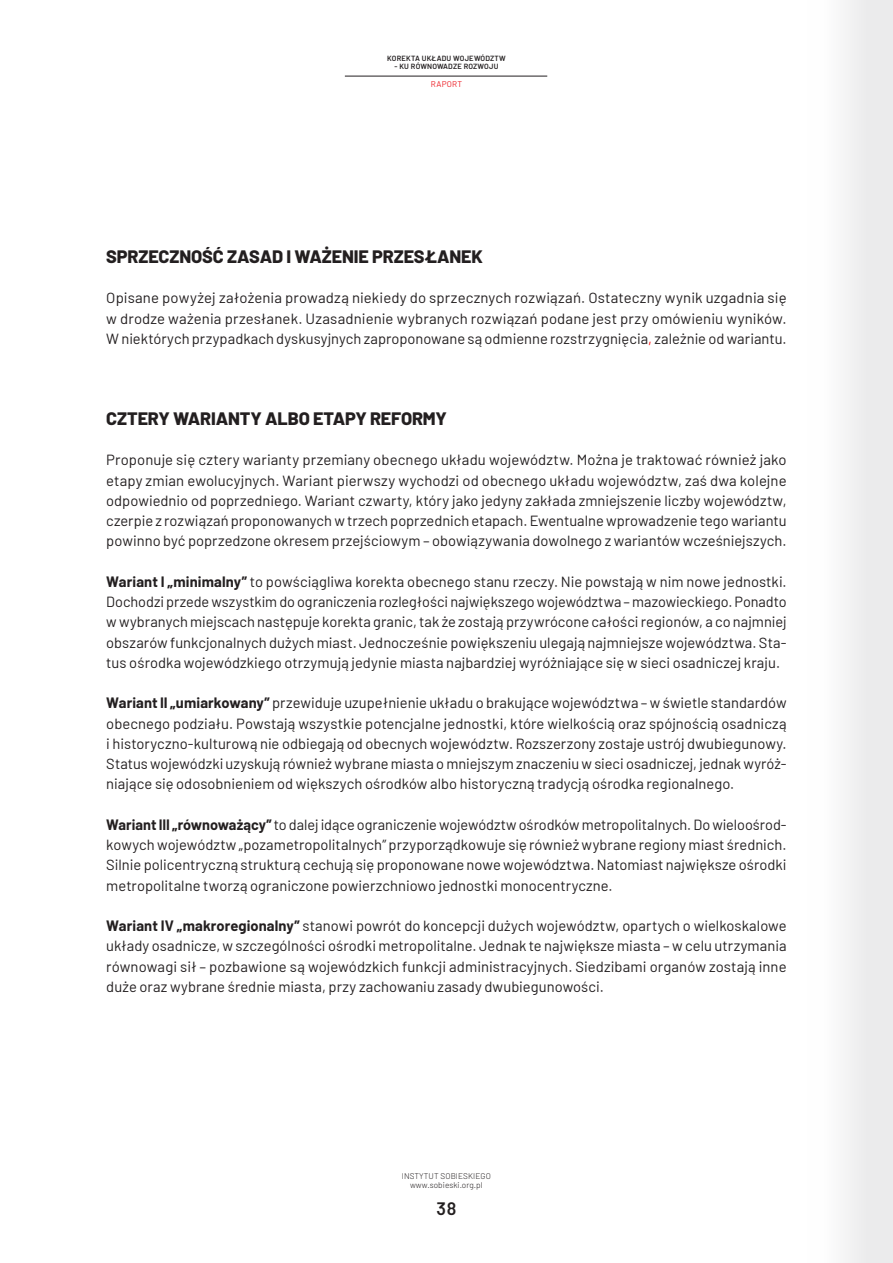
<style>
.page{position:relative;width:893px;height:1263px;background:#fff}
.page>*{position:absolute;margin:0;border:0;box-sizing:border-box;transform-origin:0 0}
.t1{font:800 18px "Barlow";letter-spacing:-.01em;color:#231f20}
.t2{font:600 18px "Barlow";color:#231f20}
.t3{font:14.7px/20.2px "Barlow";letter-spacing:.005em;color:#231f20;text-align:justify}
.t4{font:300 8.25px/9px "Barlow";letter-spacing:.01em;color:#231f20;text-align:center}
.t5{font:8.25px "Barlow";letter-spacing:.025em;color:#ed1d24}
.t6{font:600 7.5px "Barlow";letter-spacing:.025em;color:#231f20}
.s1{color:#f00}
.s2{font-weight:700}
</style>
<div class="page">
<div style="left:808px;top:0;width:85px;height:1263px;background:#f2f2f3"></div>
<hr style="left:345px;top:76px;width:202px;height:1px;background:#231f20">
<p class="t6" style="left:387px;top:53px;width:120px">KOREKTA UKŁADU WOJEWÓDZTW</p>
<p class="t6" style="left:394px;top:61px;width:105px">- KU RÓWNOWADZE ROZWOJU</p>
<p class="t5" style="left:431px;top:78px;width:33px">RAPORT</p>
<p class="t1" style="left:106px;top:243px;width:378px">SPRZECZNOŚĆ ZASAD I WAŻENIE PRZESŁANEK</p>
<p class="t3" style="left:106px;top:287px;width:682px">Opisane powyżej założenia prowadzą niekiedy do sprzecznych rozwiązań. Ostateczny wynik uzgadnia się w drodze ważenia przesłanek. Uzasadnienie wybranych rozwiązań podane jest przy omówieniu wyników.<br>W niektórych przypadkach dyskusyjnych zaproponowane są odmienne rozstrzygnięcia<span class="s1">,</span> zależnie od wariantu.</p>
<p class="t1" style="left:106px;top:405px;width:342px">CZTERY WARIANTY ALBO ETAPY REFORMY</p>
<p class="t3" style="left:106px;top:449px;width:682px">Proponuje się cztery warianty przemiany obecnego układu województw. Można je traktować również jako etapy zmian ewolucyjnych. Wariant pierwszy wychodzi od obecnego układu województw, zaś dwa kolejne odpowiednio od poprzedniego. Wariant czwarty, który jako jedyny zakłada zmniejszenie liczby województw, czerpie z rozwiązań proponowanych w trzech poprzednich etapach. Ewentualne wprowadzenie tego wariantu powinno być poprzedzone okresem przejściowym – obowiązywania dowolnego z wariantów wcześniejszych.</p>
<p class="t3" style="left:106px;top:570px;width:682px"><span class="s2">Wariant I „minimalny”</span> to powściągliwa korekta obecnego stanu rzeczy. Nie powstają w nim nowe jednostki.<br>Dochodzi przede wszystkim do ograniczenia rozległości największego województwa – mazowieckiego. Ponadto w wybranych miejscach następuje korekta granic, tak że zostają przywrócone całości regionów, a co najmniej obszarów funkcjonalnych dużych miast. Jednocześnie powiększeniu ulegają najmniejsze województwa. Sta&shy;tus ośrodka wojewódzkiego otrzymują jedynie miasta najbardziej wyróżniające się w sieci osadniczej kraju.</p>
<p class="t3" style="left:106px;top:692px;width:682px"><span class="s2">Wariant II „umiarkowany”</span> przewiduje uzupełnienie układu o brakujące województwa – w świetle standardów obecnego podziału. Powstają wszystkie potencjalne jednostki, które wielkością oraz spójnością osadniczą i historyczno-kulturową nie odbiegają od obecnych województw. Rozszerzony zostaje ustrój dwubiegunowy.<br>Status wojewódzki uzyskują również wybrane miasta o mniejszym znaczeniu w sieci osadniczej, jednak wyróż&shy;niające się odosobnieniem od większych ośrodków albo historyczną tradycją ośrodka regionalnego.</p>
<p class="t3" style="left:106px;top:813px;width:682px"><span class="s2">Wariant III „równoważący”</span> to dalej idące ograniczenie województw ośrodków metropolitalnych. Do wieloośrod&shy;kowych województw „pozametropolitalnych” przyporządkowuje się również wybrane regiony miast średnich.<br>Silnie policentryczną strukturą cechują się proponowane nowe województwa. Natomiast największe ośrodki metropolitalne tworzą ograniczone powierzchniowo jednostki monocentryczne.</p>
<p class="t3" style="left:106px;top:915px;width:682px"><span class="s2">Wariant IV „makroregionalny”</span> stanowi powrót do koncepcji dużych województw, opartych o wielkoskalowe układy osadnicze, w szczególności ośrodki metropolitalne. Jednak te największe miasta – w celu utrzymania równowagi sił – pozbawione są wojewódzkich funkcji administracyjnych. Siedzibami organów zostają inne duże oraz wybrane średnie miasta, przy zachowaniu zasady dwubiegunowości.</p>
<p class="t4" style="left:402px;top:1171px;width:90px">INSTYTUT SOBIESKIEGO www.sobieski.org.pl</p>
<p class="t2" style="left:436px;top:1195px;width:22px">38</p>
</div>
